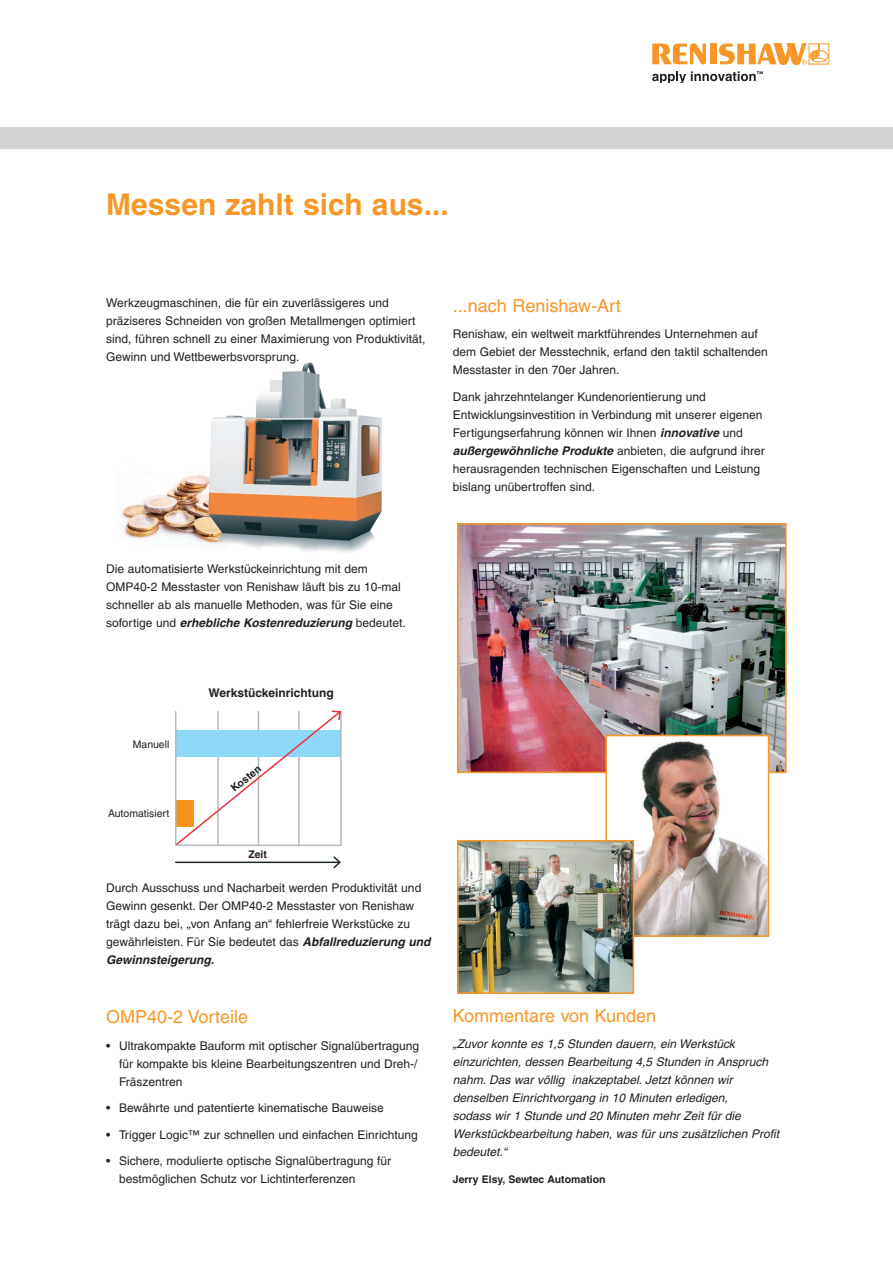
<style>
.page{position:relative;width:893px;height:1263px;background:#fff}
.page>*{position:absolute;margin:0;border:0;box-sizing:border-box;transform-origin:0 0}
.t1{font:700 30px "Helvetica";color:#f79727}
.t2{font:18px "Helvetica";color:#f79727}
.Text{font:12px/18px "Helvetica";color:#231f20}
.Text-2{font:italic 12px/18px "Helvetica";color:#231f20}
.Text-3{font:700 12px "Helvetica";color:#231f20}
.Text-4{font:700 10.5px "Helvetica";color:#231f20}
.Text-5{font:10.5px "Helvetica";color:#231f20}
.s1{font-weight:700;font-style:italic}
</style>
<div class="page">
<hr style="left:892px;top:128px;width:1px;height:148px;background:#f79727">
<div style="left:0;top:128px;width:893px;height:21px;background:#d1d2d4"></div>
<svg style="left:652px;top:43px;width:54px;height:21px"></svg>
<div style="left:710px;top:44px;width:7px;height:20px;background:#f79727"></div>
<div style="left:810px;top:50px;width:18px;height:12px;border:1px solid #f79727;border-radius:50%"></div>
<svg style="left:719px;top:43px;width:107px;height:22px"></svg>
<svg style="left:652px;top:71px;width:111px;height:12px"></svg>
<svg style="left:175px;top:710px;width:167px;height:136px"></svg>
<hr style="left:176px;top:861px;width:163px;height:2px;background:#1a2628">
<svg style="left:333px;top:856px;width:8px;height:12px"></svg>
<img style="left:460px;top:526px;width:324px;height:244px">
<div style="left:457px;top:523px;width:330px;height:250px;border:2px solid #f79727"></div>
<img style="left:608px;top:738px;width:158px;height:196px">
<div style="left:605px;top:735px;width:164px;height:202px;border:2px solid #f79727"></div>
<img style="left:460px;top:843px;width:171px;height:148px">
<div style="left:457px;top:840px;width:177px;height:154px;border:2px solid #f79727"></div>
<img style="left:118px;top:476px;width:73px;height:63px">
<img style="left:191px;top:362px;width:191px;height:191px">
<p class="t1" style="left:106px;top:186px;width:344px">Messen zahlt sich aus...</p>
<p class="Text" style="left:106px;top:294px;width:321px">Werkzeugmaschinen, die für ein zuverlässigeres und präziseres Schneiden von großen Metallmengen optimiert sind, führen schnell zu einer Maximierung von Produktivität, Gewinn und Wettbewerbsvorsprung.</p>
<p class="t2" style="left:453px;top:295px;width:169px">...nach Renishaw-Art</p>
<p class="Text" style="left:453px;top:325px;width:316px">Renishaw, ein weltweit marktführendes Unternehmen auf dem Gebiet der Messtechnik, erfand den taktil schaltenden<br>Messtaster in den 70er Jahren.</p>
<p class="Text" style="left:453px;top:387px;width:313px">Dank jahrzehntelanger Kundenorientierung und Entwicklungsinvestition in Verbindung mit unserer eigenen Fertigungserfahrung können wir Ihnen <span class="s1">innovative</span> und <span class="s1">außergewöhnliche Produkte</span> anbieten, die aufgrund ihrer herausragenden technischen Eigenschaften und Leistung bislang unübertroffen sind.</p>
<p class="Text" style="left:106px;top:560px;width:301px">Die automatisierte Werkstückeinrichtung mit dem OMP40-2 Messtaster von Renishaw läuft bis zu 10-mal schneller ab als manuelle Methoden, was für Sie eine sofortige und <span class="s1">erhebliche Kostenreduzierung</span> bedeutet.</p>
<p class="Text-5" style="left:133px;top:738px;width:38px">Manuell</p>
<p class="Text-5" style="left:108px;top:807px;width:63px">Automatisiert</p>
<p class="Text-3" style="left:208px;top:685px;width:127px">Werkstückeinrichtung</p>
<p class="Text-4" style="left:228px;top:784px;width:37px;rotate:-39deg">Kosten</p>
<p class="Text-4" style="left:248px;top:848px;width:20px">Zeit</p>
<p class="Text" style="left:106px;top:879px;width:326px">Durch Ausschuss und Nacharbeit werden Produktivität und Gewinn gesenkt. Der OMP40-2 Messtaster von Renishaw trägt dazu bei, „von Anfang an“ fehlerfreie Werkstücke zu gewährleisten. Für Sie bedeutet das <span class="s1">Abfallreduzierung und Gewinnsteigerung.</span></p>
<p class="t2" style="left:106px;top:1006px;width:143px">OMP40-2 Vorteile</p>
<p class="Text" style="left:119px;top:1036px;width:302px;text-indent:-13px">• Ultrakompakte Bauform mit optischer Signalübertragung für kompakte bis kleine Bearbeitungszentren und Dreh-/<br>Fräszentren</p>
<p class="Text" style="left:106px;top:1099px;width:279px">• Bewährte und patentierte kinematische Bauweise</p>
<p class="Text" style="left:106px;top:1125px;width:313px">• Trigger Logic™ zur schnellen und einfachen Einrichtung</p>
<p class="Text" style="left:119px;top:1152px;width:274px;text-indent:-13px">• Sichere, modulierte optische Signalübertragung für bestmöglichen Schutz vor Lichtinterferenzen</p>
<p class="t2" style="left:453px;top:1005px;width:205px">Kommentare von Kunden</p>
<p class="Text-2" style="left:453px;top:1035px;width:328px">„Zuvor konnte es 1,5 Stunden dauern, ein Werkstück einzurichten, dessen Bearbeitung 4,5 Stunden in Anspruch nahm. Das war völlig inakzeptabel. Jetzt können wir denselben Einrichtvorgang in 10 Minuten erledigen,<br>sodass wir 1 Stunde und 20 Minuten mehr Zeit für die Werkstückbearbeitung haben, was für uns zusätzlichen Profit bedeutet.“</p>
<p class="Text-4" style="left:453px;top:1173px;width:154px">Jerry Elsy, Sewtec Automation</p>
</div>
